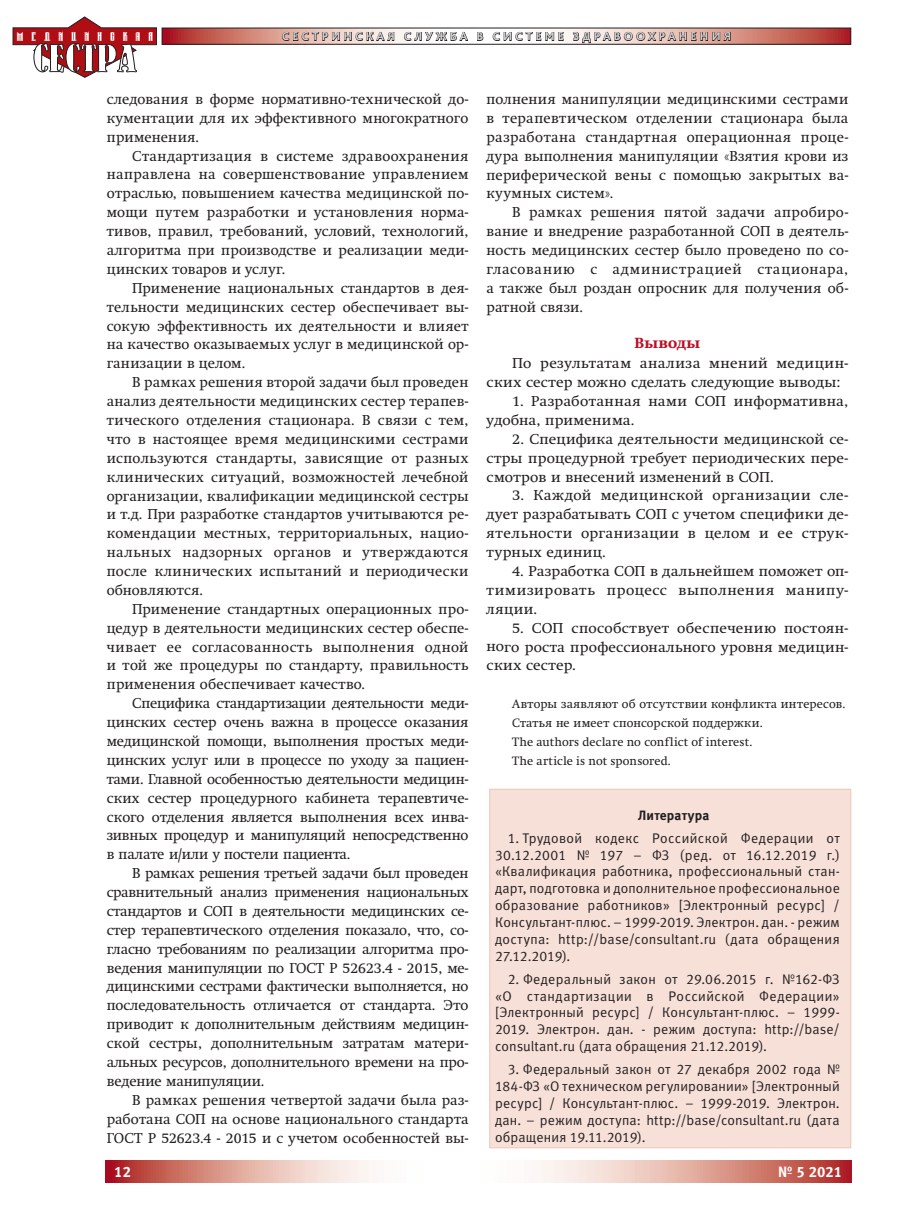
<style>
.page{position:relative;width:915px;height:1212px;background:#fff}
.page>*{position:absolute;margin:0;border:0;box-sizing:border-box;transform-origin:0 0}
.t1{font:700 15px "Meta C";color:#fff}
.Текст{font:14.25px/18.9px "Swift C";letter-spacing:.015em;color:#231f20;text-align:justify}
.Текст-2{font:14.25px/18.9px "Swift C";letter-spacing:.015em;color:#231f20;text-align:justify;scale:1.04 1}
.Подзаголовок{font:800 14.25px "Swift C";letter-spacing:.02em;color:#ba0f25}
.t2{font:13.95px/16.8px "Meta C";letter-spacing:.015em;color:#231f20;text-align:justify}
.literatura{font:700 13.5px "Meta C";letter-spacing:.01em;color:#231f20}
.Текст_copy{font:12px "Swift C";letter-spacing:.02em;color:#231f20}
.Резюме_загооловок{font:12px "Swift C";letter-spacing:.015em;color:#231f20}
.t3{font:700 12px "Bliss Pro";letter-spacing:.265em;color:#d1d2d4}
</style>
<div class="page">
<div style="left:489px;top:789px;width:361px;height:359px;background:#f7e0d8;border:1px solid #eec5b8"></div>
<svg style="left:164px;top:30px;width:684px;height:13px"></svg>
<div style="left:162px;top:28px;width:688px;height:17px;border:1px solid #231f20"></div>
<svg style="left:13px;top:17px;width:144px;height:61px"></svg>
<svg style="left:105px;top:1161px;width:745px;height:21px"></svg>
<svg style="left:281px;top:32px;width:113px;height:9px"></svg>
<svg style="left:403px;top:31px;width:65px;height:10px"></svg>
<svg style="left:476px;top:32px;width:7px;height:9px"></svg>
<svg style="left:492px;top:31px;width:72px;height:10px"></svg>
<svg style="left:572px;top:32px;width:158px;height:11px"></svg>
<p class="t3" style="left:282px;top:29px;width:450px">СЕСТРИНСКАЯ СЛУЖБА В СИСТЕМЕ ЗДРАВООХРАНЕНИЯ</p>
<p class="Текст" style="left:107px;top:90px;width:363px">следования в форме нормативно-технической до&shy;кументации для их эффективного многократного применения.</p>
<p class="Текст" style="left:107px;top:146px;width:363px;text-indent:26px">Стандартизация в системе здравоохранения направлена на совершенствование управлением отраслью, повышением качества медицинской по&shy;мощи путем разработки и установления норма&shy;тивов, правил, требований, условий, технологий, алгоритма при производстве и реализации меди&shy;цинских товаров и услуг.</p>
<p class="Текст" style="left:107px;top:278px;width:363px;text-indent:26px">Применение национальных стандартов в дея&shy;тельности медицинских сестер обеспечивает вы&shy;сокую эффективность их деятельности и влияет на качество оказываемых услуг в медицинской ор&shy;ганизации в целом.</p>
<p class="Текст" style="left:107px;top:373px;width:363px;text-indent:26px">В рамках решения второй задачи был проведен анализ деятельности медицинских сестер терапев&shy;тического отделения стационара. В связи с тем, что в настоящее время медицинскими сестрами используются стандарты, зависящие от разных клинических ситуаций, возможностей лечебной организации, квалификации медицинской сестры и т.д. При разработке стандартов учитываются ре&shy;комендации местных, территориальных, нацио&shy;нальных надзорных органов и утверждаются после клинических испытаний и периодически обновляются.</p>
<p class="Текст" style="left:107px;top:599px;width:363px;text-indent:26px">Применение стандартных операционных про&shy;цедур в деятельности медицинских сестер обеспе&shy;чивает ее согласованность выполнения одной и той же процедуры по стандарту, правильность применения обеспечивает качество.</p>
<p class="Текст" style="left:107px;top:694px;width:363px;text-indent:26px">Специфика стандартизации деятельности меди&shy;цинских сестер очень важна в процессе оказания медицинской помощи, выполнения простых меди&shy;цинских услуг или в процессе по уходу за пациен&shy;тами. Главной особенностью деятельности медицин&shy;ских сестер процедурного кабинета терапевтиче&shy;ского отделения является выполнения всех инва&shy;зивных процедур и манипуляций непосредственно в палате и/или у постели пациента.</p>
<p class="Текст" style="left:107px;top:864px;width:363px;text-indent:26px">В рамках решения третьей задачи был проведен сравнительный анализ применения национальных стандартов и СОП в деятельности медицинских се&shy;стер терапевтического отделения показало, что, со&shy;гласно требованиям по реализации алгоритма про&shy;ведения манипуляции по ГОСТ Р 52623.4 - 2015, ме&shy;дицинскими сестрами фактически выполняется, но последовательность отличается от стандарта. Это приводит к дополнительным действиям медицин&shy;ской сестры, дополнительным затратам матери&shy;альных ресурсов, дополнительного времени на про&shy;ведение манипуляции.</p>
<p class="Текст" style="left:107px;top:1090px;width:363px;text-indent:26px">В рамках решения четвертой задачи была раз&shy;работана СОП на основе национального стандарта ГОСТ Р 52623.4 - 2015 и с учетом особенностей вы-</p>
<p class="Текст" style="left:486px;top:90px;width:363px">полнения манипуляции медицинскими сестрами в терапевтическом отделении стационара была разработана стандартная операционная проце&shy;дура выполнения манипуляции «Взятия крови из периферической вены с помощью закрытых ва&shy;куумных систем».</p>
<p class="Текст" style="left:486px;top:203px;width:363px;text-indent:26px">В рамках решения пятой задачи апробиро&shy;вание и внедрение разработанной СОП в деятель&shy;ность медицинских сестер было проведено по со&shy;гласованию с администрацией стационара, а также был роздан опросник для получения об&shy;ратной связи.</p>
<p class="Подзаголовок" style="left:634px;top:334px;width:67px">Выводы</p>
<p class="Текст-2" style="left:486px;top:354px;width:349px;text-indent:26px">По результатам анализа мнений медицин&shy;ских сестер можно сделать следующие выводы:</p>
<p class="Текст-2" style="left:486px;top:392px;width:349px;text-indent:26px">1. Разработанная нами СОП информативна, удобна, применима.</p>
<p class="Текст-2" style="left:486px;top:429px;width:349px;text-indent:26px">2. Специфика деятельности медицинской се&shy;стры процедурной требует периодических пере&shy;смотров и внесений изменений в СОП.</p>
<p class="Текст-2" style="left:486px;top:486px;width:349px;text-indent:26px">3. Каждой медицинской организации сле&shy;дует разрабатывать СОП с учетом специфики де&shy;ятельности организации в целом и ее струк&shy;турных единиц.</p>
<p class="Текст-2" style="left:486px;top:562px;width:349px;text-indent:26px">4. Разработка СОП в дальнейшем поможет оп&shy;тимизировать процесс выполнения манипу&shy;ляции.</p>
<p class="Текст-2" style="left:486px;top:618px;width:349px;text-indent:26px">5. СОП способствует обеспечению постоян&shy;ного роста профессионального уровня медицин&shy;ских сестер.</p>
<p class="Текст_copy" style="left:512px;top:697px;width:334px">Авторы заявляют об отсутствии конфликта интересов.</p>
<p class="Текст_copy" style="left:512px;top:716px;width:252px">Статья не имеет спонсорской поддержки.</p>
<p class="Резюме_загооловок" style="left:512px;top:735px;width:242px">The authors declare no conflict of interest.</p>
<p class="Резюме_загооловок" style="left:512px;top:754px;width:160px">The article is not sponsored.</p>
<p class="literatura" style="left:638px;top:807px;width:73px">Литература</p>
<p class="t2" style="left:495px;top:829px;width:346px;text-indent:13px">1. Трудовой кодекс Российской Федерации от 30.12.2001 № 197 – ФЗ (ред. от 16.12.2019 г.) «Квалификация работника, профессиональный стан&shy;дарт, подготовка и дополнительное профессиональное образование работников» [Электронный ресурс] / Консультант-плюс. – 1999-2019. Электрон. дан. - режим доступа: http://base/consultant.ru (дата обращения 27.12.2019).</p>
<p class="t2" style="left:495px;top:970px;width:346px;text-indent:13px">2. Федеральный закон от 29.06.2015 г. №162-ФЗ «О стандартизации в Российской Федерации» [Электронный ресурс] / Консультант-плюс. – 1999- 2019. Электрон. дан. - режим доступа: http://base/ consultant.ru (дата обращения 21.12.2019).</p>
<p class="t2" style="left:495px;top:1061px;width:346px;text-indent:13px">3. Федеральный закон от 27 декабря 2002 года № 184-ФЗ «О техническом регулировании» [Электронный ресурс] / Консультант-плюс. – 1999-2019. Электрон. дан. – режим доступа: http://base/consultant.ru (дата обращения 19.11.2019).</p>
<p class="t1" style="left:114px;top:1163px;width:18px">12</p>
<p class="t1" style="left:777px;top:1163px;width:66px">№ 5 2021</p>
</div>
